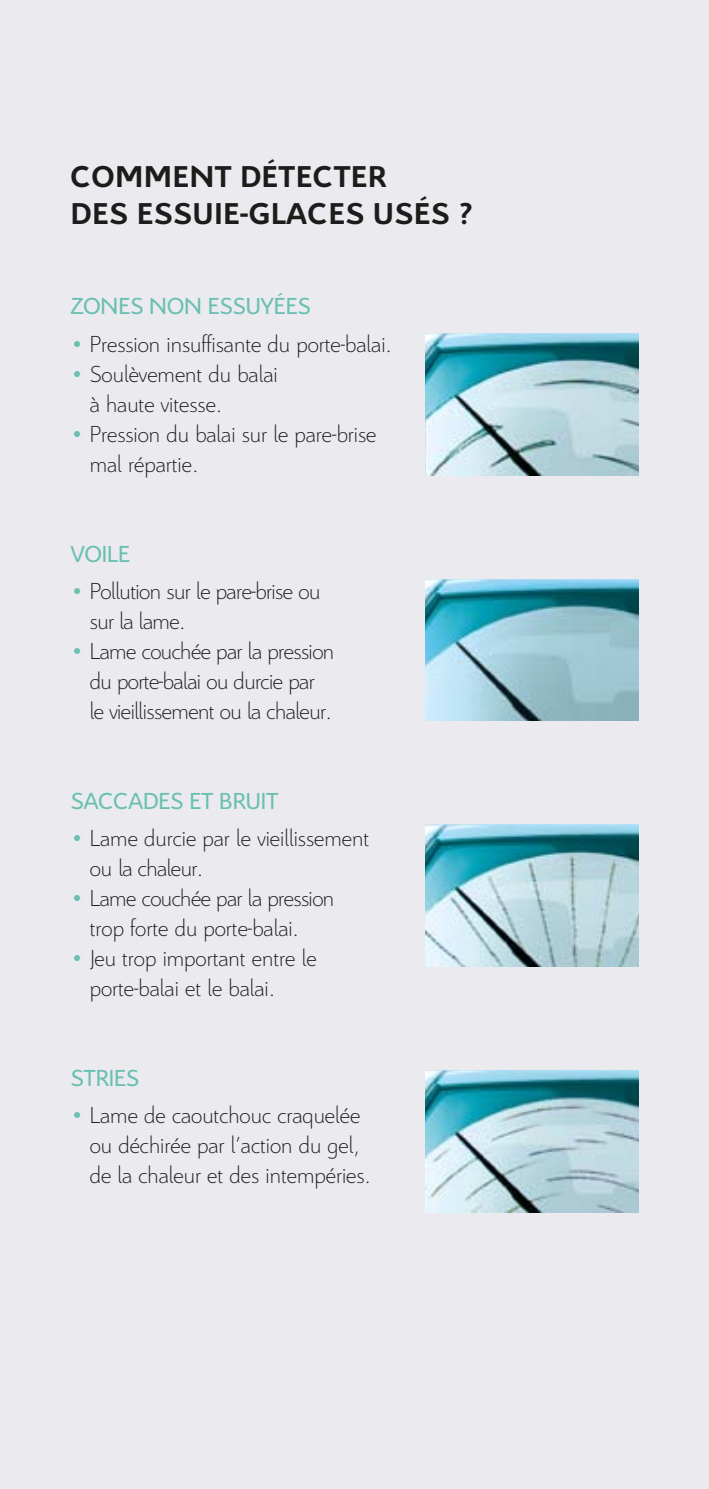
<style>
.page{position:relative;width:709px;height:1489px;background:#fff}
.page>*{position:absolute;margin:0;border:0;box-sizing:border-box;transform-origin:0 0}
.t1{font:700 32.5px/37.5px "Citroen";letter-spacing:.03em;color:#1c1c1b}
.t2{font:300 25px/30px "Citroen";color:#1c1c1b}
.t3{font:300 25px/30px "Citroen";letter-spacing:-.02em;color:#1c1c1b}
.t4{font:25px "Citroen";color:#69c0b0}
.s1{font-weight:700;color:#69c0b0}
</style>
<div class="page">
<div style="left:0;top:0;width:709px;height:1488px;background:#eaeaef"></div>
<img style="left:425px;top:1070px;width:213px;height:142px">
<img style="left:425px;top:579px;width:213px;height:142px">
<img style="left:425px;top:824px;width:213px;height:142px">
<img style="left:425px;top:333px;width:213px;height:142px">
<h1 class="t1" style="left:71px;top:156px;width:317px">COMMENT DÉTECTER<br>DES ESSUIE-GLACE</h1>
<h1 class="t1" style="left:346px;top:193px;width:129px">S USÉS ?</h1>
<p class="t4" style="left:71px;top:290px;width:29px">ZONES</p>
<p class="t4" style="left:149px;top:290px;width:18px">NON</p>
<p class="t4" style="left:208px;top:290px;width:14px">ESSU</p>
<p class="t4" style="left:261px;top:290px;width:26px">YÉES</p>
<p class="t2" style="left:71px;top:327px;width:323px"><span class="s1">•</span> Pression insuffisante du porte-balai.</p>
<p class="t2" style="left:90px;top:357px;width:189px;text-indent:-19px"><span class="s1">•</span> Soulèvement du balai à haute vitesse.</p>
<p class="t2" style="left:90px;top:417px;width:288px;text-indent:-19px"><span class="s1">•</span> Pression du balai sur le pare-brise mal répartie.</p>
<p class="t4" style="left:71px;top:537px;width:26px">VOILE</p>
<p class="t3" style="left:90px;top:574px;width:232px;text-indent:-19px"><span class="s1">•</span> Pollution sur le pare-brise ou sur la lame.</p>
<p class="t3" style="left:90px;top:634px;width:246px;text-indent:-19px"><span class="s1">•</span> Lame couchée par la pression du porte-balai ou durcie par le vieillissement ou la chaleur.</p>
<p class="t4" style="left:71px;top:784px;width:29px">SACCADES</p>
<p class="t4" style="left:189px;top:784px;width:43px">ET BRUIT</p>
<p class="t2" style="left:90px;top:821px;width:281px;text-indent:-19px"><span class="s1">•</span> Lame durcie par le vieillissement ou la chaleur.</p>
<p class="t3" style="left:90px;top:881px;width:246px;text-indent:-19px"><span class="s1">•</span> Lame couchée par la pression trop forte du porte-balai.</p>
<p class="t2" style="left:90px;top:941px;width:228px;text-indent:-19px"><span class="s1">•</span> Jeu trop important entre le porte-balai et le balai.</p>
<p class="t4" style="left:71px;top:1061px;width:25px">STRIES</p>
<p class="t2" style="left:90px;top:1098px;width:283px;text-indent:-19px"><span class="s1">•</span> Lame de caoutchouc craquelée ou déchirée par l’action du gel, de la chaleur et des intempéries.</p>
</div>
